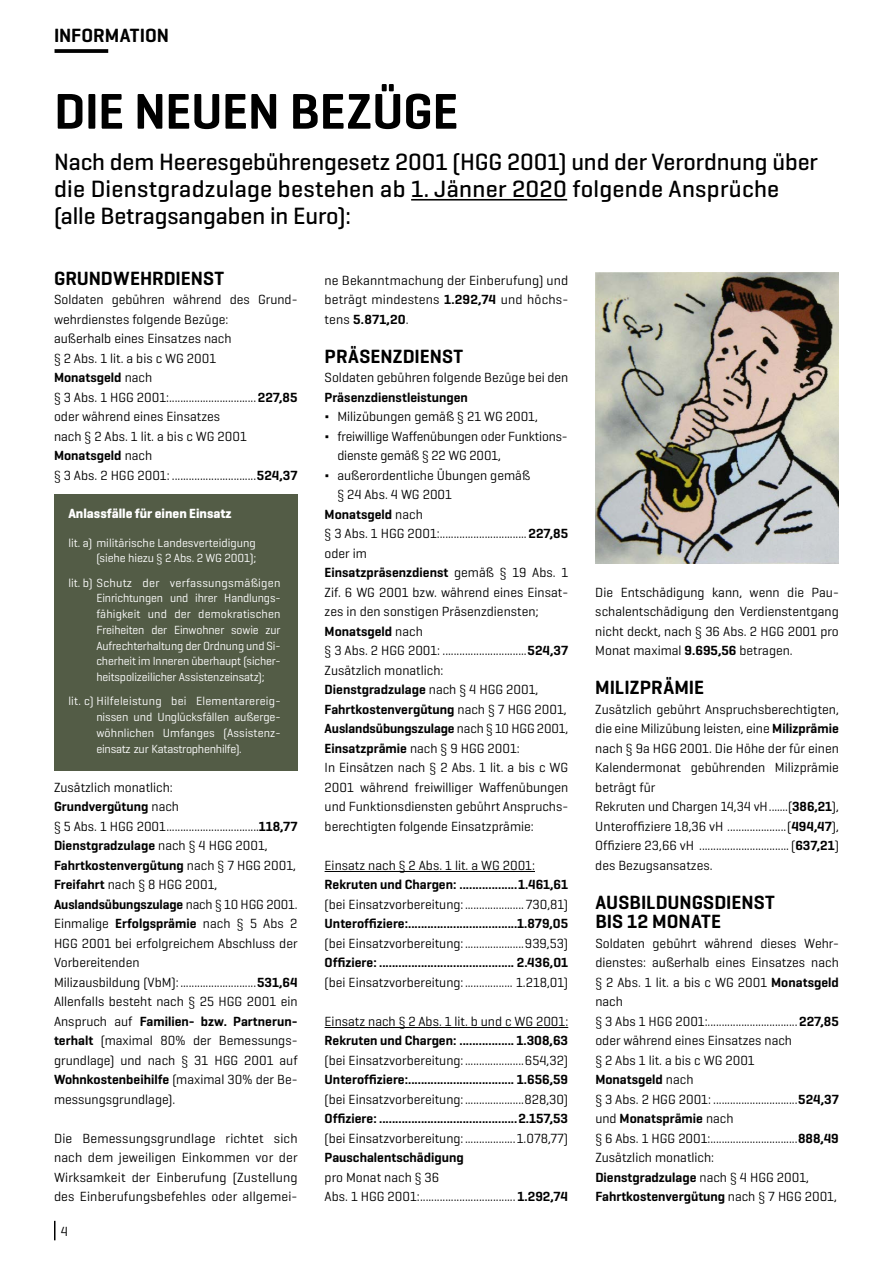
<style>
.page{position:relative;width:893px;height:1263px;background:#fff}
.page>*{position:absolute;margin:0;border:0;box-sizing:border-box;transform-origin:0 0}
.t1{font:600 51px "Geogrotesque";letter-spacing:-.01em;color:#000}
.t2{font:500 24px/27px "Geogrotesque";letter-spacing:-.005em;color:#000}
.t3{font:600 19.5px/19.5px "Geogrotesque";letter-spacing:.005em;color:#000}
.t4{font:13.5px/19.5px "Geogrotesque";color:#000}
.t5{font:600 13.5px "Geogrotesque";color:#000}
.t6{font:700 13.5px "Geogrotesque";color:#fff}
.t7{font:12px/15.8px "Geogrotesque";letter-spacing:-.01em;color:#fff;text-align:right}
.s1{font-weight:600}
.s2{font-weight:400}
</style>
<div class="page">
<svg style="left:54px;top:1221px;width:2px;height:19px"></svg>
<svg style="left:55px;top:49px;width:53px;height:4px"></svg>
<hr style="left:325px;top:871px;width:210px;height:1px;background:#000">
<hr style="left:325px;top:1027px;width:243px;height:1px;background:#000">
<div style="left:54px;top:495px;width:244px;height:276px;background:#535c46"></div>
<hr style="left:411px;top:199px;width:156px;height:2px;background:#000">
<img style="left:595px;top:272px;width:244px;height:291px">
<h3 class="t3" style="left:54px;top:25px;width:117px">INFORMATION</h3>
<h1 class="t1" style="left:54px;top:80px;width:406px">DIE NEUEN BEZÜGE</h1>
<h2 class="t2" style="left:54px;top:148px;width:766px">Nach dem Heeresgebührengesetz 2001 (HGG 2001) und der Verordnung über die Dienstgradzulage bestehen ab 1. Jänner 2020 folgende Ansprüche (alle Betragsangaben in Euro):</h2>
<h3 class="t3" style="left:54px;top:268px;width:172px">GRUNDWEHRDIENST</h3>
<p class="t4" style="left:54px;top:289px;width:245px">Soldaten gebühren während des Grund&shy;wehrdienstes folgende Bezüge:<br>außerhalb eines Einsatzes nach<br>§ 2 Abs. 1 lit. a bis c WG 2001<br><span class="s1">Monatsgeld</span> nach<br>§ 3 Abs. 1 HGG 2001:...............................<span class="s1">227,85 </span>oder während eines Einsatzes<br>nach § 2 Abs. 1 lit. a bis c WG 2001<br><span class="s1">Monatsgeld</span> nach<br>§ 3 Abs. 2 HGG 2001: ..............................<span class="s1">524,37</span></p>
<p class="t6" style="left:68px;top:505px;width:165px">Anlassfälle für einen Einsatz</p>
<p class="t7" style="left:68px;top:534px;width:190px">lit. a) militärische Landesverteidigung (siehe hiezu § 2 Abs. 2 WG 2001);</p>
<p class="t7" style="left:96px;top:574px;width:186px;text-align:left;text-indent:-28px">lit. b) Schutz der verfassungsmäßigen Einrichtungen und ihrer Handlungs&shy;fähigkeit und der demokratischen Freiheiten der Einwohner sowie zur Aufrechterhaltung der Ordnung und Si&shy;cherheit im Inneren überhaupt (sicher&shy;heitspolizeilicher Assistenzeinsatz);</p>
<p class="t7" style="left:96px;top:693px;width:184px;text-align:justify;text-indent:-28px">lit. c) Hilfeleistung bei Elementarereig&shy;nissen und Unglücksfällen außerge&shy;wöhnlichen Umfanges (Assistenz&shy;einsatz zur Katastrophenhilfe).</p>
<p class="t4" style="left:54px;top:777px;width:245px">Zusätzlich monatlich:<br><span class="s1">Grundvergütung</span> nach<br>§ 5 Abs. 1 HGG 2001.................................<span class="s1">118,77<br>Dienstgradzulage</span> nach § 4 HGG 2001, <span class="s1">Fahrtkostenvergütung</span> nach § 7 HGG 2001, <span class="s1">Freifahrt</span> nach § 8 HGG 2001, <span class="s1">Auslandsübungszulage</span> nach § 10 HGG 2001.<br>Einmalige <span class="s1">Erfolgsprämie</span> nach § 5 Abs 2<br>HGG 2001 bei erfolgreichem Abschluss der Vorbereitenden<br>Milizausbildung (VbM): ...........................<span class="s1">531,64<br></span>Allenfalls besteht nach § 25 HGG 2001 ein Anspruch auf <span class="s1">Familien- bzw. Partnerun&shy;terhalt</span> (maximal 80% der Bemessungs&shy;grundlage) und nach § 31 HGG 2001 auf <span class="s1">Wohnkostenbeihilfe</span> (maximal 30% der Be&shy;messungsgrundlage).</p>
<p class="t4" style="left:54px;top:1128px;width:245px;text-align:justify">Die Bemessungsgrundlage richtet sich nach dem jeweiligen Einkommen vor der Wirksamkeit der Einberufung (Zustellung des Einberufungsbefehles oder allgemei-</p>
<p class="t4" style="left:61px;top:1221px;width:9px">4</p>
<p class="t4" style="left:325px;top:270px;width:245px;text-align:justify">ne Bekanntmachung der Einberufung) und beträgt mindestens <span class="s1">1.292,74</span> und höchs&shy;tens <span class="s1">5.871,20</span>.</p>
<h3 class="t3" style="left:325px;top:346px;width:140px">PRÄSENZDIENST</h3>
<p class="t4" style="left:325px;top:367px;width:245px">Soldaten gebühren folgende Bezüge bei den</p>
<p class="t5" style="left:325px;top:389px;width:145px">Präsenzdienstleistungen</p>
<p class="t4" style="left:325px;top:406px;width:215px">∆ Milizübungen gemäß § 21 WG 2001,</p>
<p class="t4" style="left:325px;top:426px;width:243px">∆ freiwillige Waffenübungen oder Funktions-</p>
<p class="t4" style="left:337px;top:445px;width:165px">dienste gemäß § 22 WG 2001,</p>
<p class="t4" style="left:325px;top:465px;width:207px">∆ außerordentliche Übungen gemäß</p>
<p class="t4" style="left:337px;top:484px;width:116px">§ 24 Abs. 4 WG 2001</p>
<p class="t5" style="left:325px;top:506px;width:100px">Monatsgeld <span class="s2">nach</span></p>
<p class="t4" style="left:325px;top:523px;width:245px">§ 3 Abs. 1 HGG 2001:...............................<span class="s1">227,85</span></p>
<p class="t4" style="left:325px;top:543px;width:44px">oder im</p>
<p class="t5" style="left:325px;top:564px;width:245px">Einsatzpräsenzdienst <span class="s2">gemäß § 19 Abs. 1</span></p>
<p class="t4" style="left:325px;top:582px;width:245px">Zif. 6 WG 2001 bzw. während eines Einsat-</p>
<p class="t4" style="left:325px;top:601px;width:216px">zes in den sonstigen Präsenzdiensten;</p>
<p class="t5" style="left:325px;top:623px;width:100px">Monatsgeld <span class="s2">nach</span></p>
<p class="t4" style="left:325px;top:640px;width:245px">§ 3 Abs. 2 HGG 2001: ..............................<span class="s1">524,37</span></p>
<p class="t4" style="left:325px;top:660px;width:120px">Zusätzlich monatlich:</p>
<p class="t5" style="left:325px;top:681px;width:215px">Dienstgradzulage <span class="s2">nach § 4 HGG 2001,</span></p>
<p class="t5" style="left:325px;top:701px;width:243px">Fahrtkostenvergütung <span class="s2">nach § 7 HGG 2001,</span></p>
<p class="t5" style="left:325px;top:720px;width:245px">Auslandsübungszulage <span class="s2">nach § 10 HGG 2001,</span></p>
<p class="t4" style="left:325px;top:738px;width:197px"><span class="s1">Einsatzprämie</span> nach § 9 HGG 2001:</p>
<p class="t4" style="left:325px;top:757px;width:245px">In Einsätzen nach § 2 Abs. 1 lit. a bis c WG</p>
<p class="t4" style="left:325px;top:777px;width:245px">2001 während freiwilliger Waffenübungen</p>
<p class="t4" style="left:325px;top:796px;width:245px">und Funktionsdiensten gebührt Anspruchs-</p>
<p class="t4" style="left:325px;top:816px;width:211px">berechtigten folgende Einsatzprämie:</p>
<p class="t4" style="left:325px;top:855px;width:212px">Einsatz nach § 2 Abs. 1 lit. a WG 2001:</p>
<p class="t5" style="left:325px;top:876px;width:245px">Rekruten und Chargen: ..................1.461,61</p>
<p class="t4" style="left:325px;top:894px;width:245px">(bei Einsatzvorbereitung: ..................... 730,81)</p>
<p class="t5" style="left:325px;top:915px;width:245px">Unteroffiziere:..................................1.879,05</p>
<p class="t4" style="left:325px;top:933px;width:245px">(bei Einsatzvorbereitung: .....................939,53)</p>
<p class="t5" style="left:325px;top:954px;width:245px">Offiziere: .......................................... 2.436,01</p>
<p class="t4" style="left:325px;top:972px;width:245px">(bei Einsatzvorbereitung: ................. 1.218,01)</p>
<p class="t4" style="left:325px;top:1011px;width:245px">Einsatz nach § 2 Abs. 1 lit. b und c WG 2001:</p>
<p class="t5" style="left:325px;top:1032px;width:245px">Rekruten und Chargen: ................. 1.308,63</p>
<p class="t4" style="left:325px;top:1050px;width:245px">(bei Einsatzvorbereitung: .....................654,32)</p>
<p class="t5" style="left:325px;top:1071px;width:245px">Unteroffiziere:................................. 1.656,59</p>
<p class="t4" style="left:325px;top:1089px;width:245px">(bei Einsatzvorbereitung: .....................828,30)</p>
<p class="t5" style="left:325px;top:1110px;width:245px">Offiziere: ...........................................2.157,53</p>
<p class="t4" style="left:325px;top:1128px;width:245px">(bei Einsatzvorbereitung: ..................1.078,77)</p>
<p class="t5" style="left:325px;top:1149px;width:141px">Pauschalentschädigung</p>
<p class="t4" style="left:325px;top:1167px;width:245px">pro Monat nach § 36<br>Abs. 1 HGG 2001:.................................. <span class="s1">1.292,74</span></p>
<p class="t4" style="left:595px;top:582px;width:245px;text-align:justify">Die Entschädigung kann, wenn die Pau&shy;schalentschädigung den Verdienstentgang nicht deckt, nach § 36 Abs. 2 HGG 2001 pro Monat maximal <span class="s1">9.695,56</span> betragen.</p>
<h3 class="t3" style="left:595px;top:678px;width:110px">MILIZPRÄMIE</h3>
<p class="t4" style="left:595px;top:699px;width:245px">Zusätzlich gebührt Anspruchsberechtigten, die eine Milizübung leisten, eine <span class="s1">Milizprämie </span>nach § 9a HGG 2001. Die Höhe der für einen Kalendermonat gebührenden Milizprämie beträgt für<br>Rekruten und Chargen 14,34 vH.......(<span class="s1">386,21</span>), Unteroffiziere 18,36 vH .....................(<span class="s1">494,47</span>), Offiziere 23,66 vH ................................(<span class="s1">637,21</span>) des Bezugsansatzes.</p>
<h3 class="t3" style="left:595px;top:892px;width:181px">AUSBILDUNGSDIENST<br>BIS 12 MONATE</h3>
<p class="t4" style="left:595px;top:933px;width:245px">Soldaten gebührt während dieses Wehr&shy;dienstes: außerhalb eines Einsatzes nach § 2 Abs. 1 lit. a bis c WG 2001 <span class="s1">Monatsgeld </span>nach<br>§ 3 Abs 1 HGG 2001:................................<span class="s1">227,85 </span>oder während eines Einsatzes nach<br>§ 2 Abs 1 lit. a bis c WG 2001<br><span class="s1">Monatsgeld</span> nach<br>§ 3 Abs. 2 HGG 2001: ..............................<span class="s1">524,37 </span>und <span class="s1">Monatsprämie</span> nach<br>§ 6 Abs. 1 HGG 2001:...............................<span class="s1">888,49<br></span>Zusätzlich monatlich:<br><span class="s1">Dienstgradzulage</span> nach § 4 HGG 2001, <span class="s1">Fahrtkostenvergütung</span> nach § 7 HGG 2001,</p>
</div>
